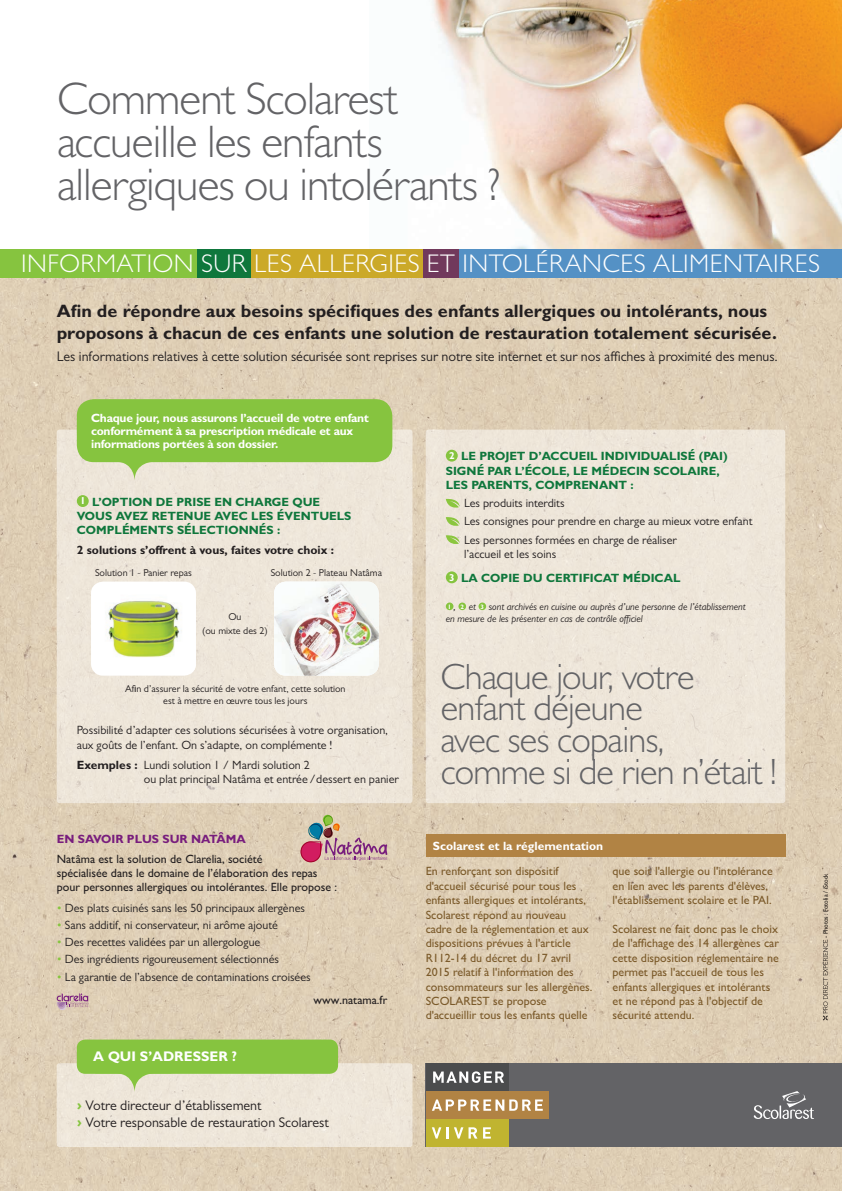
<style>
.page{position:relative;width:842px;height:1191px;background:#fff}
.page>*{position:absolute;margin:0;border:0;box-sizing:border-box;transform-origin:0 0}
.t1{font:300 45.8px/43.2px "Gill Sans MT Pro";letter-spacing:-.02em;color:#636366}
.t2{font:300 36.7px/31.9px "Gill Sans MT Pro";letter-spacing:-.02em;color:#636366}
.t3{font:300 25.6px "Gill Sans MT Pro";letter-spacing:.02em;color:#fff}
.t4{font:700 18px/21.6px "Gill Sans MT Pro";color:#231f20}
.t5{font:14px "Gill Sans MT Pro";color:#231f20}
.t6{font:700 14px "Gill Sans MT Pro";color:#fff}
.t7{font:500 12px/14.4px "Gill Sans MT Pro";color:#7b5a2a}
.t8{font:12px/14.4px "Gill Sans MT Pro";color:#231f20}
.t9{font:700 12px/14.4px "Gill Sans MT Pro";color:#0f773c}
.t10{font:500 12px/14.4px "Gill Sans MT Pro";color:#231f20}
.t11{font:700 12px/13px "Gill Sans MT Pro";letter-spacing:-.02em;color:#fff}
.t12{font:700 12px "Gill Sans MT Pro";color:#231f20}
.t13{font:700 12px "Gill Sans MT Pro";color:#fff}
.t14{font:700 12px "Gill Sans MT Pro";color:#781d7d}
.t15{font:10px/12px "Gill Sans MT Pro";color:#231f20;text-align:center}
.t16{font:italic 10px/12px "Gill Sans MT Pro";color:#231f20}
.t17{font:700 10px "Gill Sans MT Pro";color:#fff}
.t18{font:6.5px "Gill Sans";letter-spacing:-.01em;color:#231f20}
.t19{font:700 6.4px "Gill Sans MT Pro";color:#fff}
.s1{font-weight:700}
.s2{color:#86c43f}
.s3{font-family:"Gotham";font-weight:700;color:#86c43f}
</style>
<div class="page">
<img style="left:432px;top:0;width:410px;height:249px">
<img style="left:0;top:278px;width:842px;height:913px">
<div style="left:0;top:249px;width:197px;height:29px;background:#86c43f"></div>
<div style="left:458px;top:249px;width:384px;height:29px;background:#5491c5"></div>
<div style="left:197px;top:249px;width:55px;height:29px;background:#0f773c"></div>
<div style="left:252px;top:249px;width:171px;height:29px;background:#cba928"></div>
<div style="left:423px;top:249px;width:35px;height:29px;background:#71395c"></div>
<div style="left:426px;top:1063px;width:416px;height:84px;background:#636366"></div>
<div style="left:426px;top:1063px;width:82px;height:28px;background:#4b4c4d"></div>
<div style="left:426px;top:1091px;width:123px;height:28px;background:#b18344"></div>
<svg style="left:432px;top:1099px;width:111px;height:11px"></svg>
<div style="left:426px;top:1119px;width:82px;height:28px;background:#c0b430"></div>
<svg style="left:432px;top:1127px;width:45px;height:11px"></svg>
<svg style="left:483px;top:1127px;width:8px;height:11px"></svg>
<svg style="left:433px;top:1071px;width:71px;height:11px"></svg>
<svg style="left:754px;top:1091px;width:60px;height:28px"></svg>
<div style="left:426px;top:834px;width:359px;height:22px;background:#b18344"></div>
<div style="left:57px;top:429px;width:355px;height:374px;background:#eee6d9;border-radius:3px"></div>
<div style="left:426px;top:429px;width:359px;height:374px;background:#eee6d9;border-radius:3px"></div>
<div style="left:446px;top:450px;width:12px;height:11px;background:#86c43f;border-radius:50%"></div>
<svg style="left:446px;top:498px;width:14px;height:10px"></svg>
<svg style="left:446px;top:517px;width:14px;height:9px"></svg>
<svg style="left:446px;top:535px;width:14px;height:9px"></svg>
<div style="left:446px;top:571px;width:12px;height:12px;background:#86c43f;border-radius:50%"></div>
<div style="left:446px;top:602px;width:7px;height:8px;background:#86c43f;border-radius:50%"></div>
<div style="left:458px;top:602px;width:8px;height:8px;background:#86c43f;border-radius:50%"></div>
<div style="left:478px;top:602px;width:8px;height:8px;background:#86c43f;border-radius:50%"></div>
<div style="left:77px;top:495px;width:12px;height:12px;background:#86c43f;border-radius:50%"></div>
<div style="left:91px;top:581px;width:105px;height:94px;background:#fff;border-radius:12px"></div>
<img style="left:91px;top:587px;width:105px;height:81px">
<img style="left:274px;top:581px;width:105px;height:94px">
<div style="left:77px;top:399px;width:315px;height:63px;background:#86c43f;border-radius:17px"></div>
<svg style="left:96px;top:462px;width:75px;height:18px"></svg>
<div style="left:57px;top:1063px;width:355px;height:84px;background:#eee6da;border-radius:3px"></div>
<div style="left:77px;top:1039px;width:261px;height:34px;background:#86c43f;border-radius:9px"></div>
<svg style="left:96px;top:1073px;width:75px;height:19px"></svg>
<svg style="left:300px;top:814px;width:87px;height:48px;background:#c5a49f"></svg>
<svg style="left:57px;top:993px;width:31px;height:17px"></svg>
<svg style="left:822px;top:939px;width:6px;height:81px"></svg>
<p class="t1" style="left:57px;top:76px;width:445px">Comment Scolarest accueille les enfants allergiques ou intolérants ?</p>
<p class="t3" style="left:21px;top:248px;width:800px">INFORMATION SUR LES ALLERGIES ET INTOLÉRANCES ALIMENTAIRES</p>
<p class="t4" style="left:57px;top:300px;width:722px">Afin de répondre aux besoins spécifiques des enfants allergiques ou intolérants, nous proposons à chacun de ces enfants une solution de restauration totalement sécurisée.</p>
<p class="t5" style="left:57px;top:348px;width:723px">Les informations relatives à cette solution sécurisée sont reprises sur notre site internet et sur nos affiches à proximité des menus.</p>
<p class="t11" style="left:91px;top:411px;width:279px">Chaque jour, nous assurons l’accueil de votre enfant conformément à sa prescription médicale et aux informations portées à son dossier.</p>
<p class="t9" style="left:77px;top:494px;width:276px;text-indent:15px">L’OPTION DE PRISE EN CHARGE QUE<br>VOUS AVEZ RETENUE AVEC LES ÉVENTUELS<br>COMPLÉMENTS SÉLECTIONNÉS :</p>
<p class="t12" style="left:77px;top:542px;width:259px">2 solutions s’offrent à vous, faites votre choix :</p>
<p class="t17" style="left:80px;top:495px;width:7px">1</p>
<p class="t15" style="left:95px;top:567px;width:98px">Solution 1 - Panier repas</p>
<p class="t15" style="left:271px;top:567px;width:113px">Solution 2 - Plateau Natâma</p>
<p class="t15" style="left:228px;top:610px;width:15px">Ou</p>
<p class="t15" style="left:202px;top:624px;width:67px">(ou mixte des 2)</p>
<p class="t15" style="left:125px;top:683px;width:222px">Afin d’assurer la sécurité de votre enfant, cette solution est à mettre en œuvre tous les jours</p>
<p class="t8" style="left:77px;top:723px;width:313px">Possibilité d’adapter ces solutions sécurisées à votre organisation, aux goûts de l’enfant. On s’adapte, on complémente !</p>
<p class="t8" style="left:144px;top:757px;width:257px;text-indent:-67px"><span class="s1">Exemples :</span> Lundi solution 1 / Mardi solution 2<br>ou plat principal Natâma et entrée /dessert en panier</p>
<p class="t14" style="left:57px;top:831px;width:190px">EN SAVOIR PLUS SUR NATÂMA</p>
<p class="t10" style="left:57px;top:851px;width:282px">Natâma est la solution de Clarelia, société<br>spécialisée dans le domaine de l’élaboration des repas pour personnes allergiques ou intolérantes. Elle propose :</p>
<p class="t8" style="left:57px;top:900px;width:250px"><span class="s2">•</span> Des plats cuisinés sans les 50 principaux allergènes</p>
<p class="t8" style="left:57px;top:917px;width:223px"><span class="s2">•</span> Sans additif, ni conservateur, ni arôme ajouté</p>
<p class="t8" style="left:57px;top:934px;width:205px"><span class="s2">•</span> Des recettes validées par un allergologue</p>
<p class="t8" style="left:57px;top:952px;width:224px"><span class="s2">•</span> Des ingrédients rigoureusement sélectionnés</p>
<p class="t8" style="left:57px;top:969px;width:255px"><span class="s2">•</span> La garantie de l’absence de contaminations croisées</p>
<p class="t10" style="left:314px;top:992px;width:75px">www.natama.fr</p>
<p class="t6" style="left:93px;top:1048px;width:145px">A QUI S’ADRESSER ?</p>
<p class="t5" style="left:77px;top:1097px;width:186px"><span class="s3">›</span> Votre directeur d’établissement</p>
<p class="t5" style="left:77px;top:1113px;width:254px"><span class="s3">›</span> Votre responsable de restauration Scolarest</p>
<p class="t9" style="left:446px;top:449px;width:283px;text-indent:15px">LE PROJET D’ACCUEIL INDIVIDUALISÉ (PAI)<br>SIGNÉ PAR L’ÉCOLE, LE MÉDECIN SCOLAIRE,<br>LES PARENTS, COMPRENANT :</p>
<p class="t8" style="left:464px;top:496px;width:102px">Les produits interdits</p>
<p class="t8" style="left:464px;top:514px;width:290px">Les consignes pour prendre en charge au mieux votre enfant</p>
<p class="t8" style="left:464px;top:532px;width:214px">Les personnes formées en charge de réaliser l’accueil et les soins</p>
<p class="t17" style="left:449px;top:571px;width:7px">3</p>
<p class="t9" style="left:461px;top:570px;width:221px">LA COPIE DU CERTIFICAT MÉDICAL</p>
<p class="t19" style="left:448px;top:602px;width:5px">1</p>
<p class="t16" style="left:453px;top:600px;width:4px">,</p>
<p class="t17" style="left:449px;top:449px;width:7px">2</p>
<p class="t16" style="left:446px;top:600px;width:301px;text-indent:43px">sont archivés en cuisine ou auprès d’une personne de l’établissement en mesure de les présenter en cas de contrôle officiel</p>
<p class="t19" style="left:460px;top:602px;width:5px">2</p>
<p class="t16" style="left:469px;top:600px;width:9px">et</p>
<p class="t19" style="left:481px;top:602px;width:5px">3</p>
<p class="t2" style="left:441px;top:659px;width:337px">Chaque jour, votre enfant déjeune<br>avec ses copains, comme si de rien n’était !</p>
<p class="t13" style="left:433px;top:838px;width:172px">Scolarest et la réglementation</p>
<p class="t7" style="left:426px;top:864px;width:168px">En renforçant son dispositif d'accueil sécurisé pour tous les enfants allergiques et intolérants,<br>Scolarest répond au nouveau cadre de la réglementation et aux dispositions prévues à l'article<br>R112-14 du décret du 17 avril<br>2015 relatif à l'information des consommateurs sur les allergènes.<br>SCOLAREST se propose d'accueillir tous les enfants quelle</p>
<p class="t7" style="left:613px;top:864px;width:162px">que soit l'allergie ou l'intolérance en lien avec les parents d'élèves, l'établissement scolaire et le PAI.</p>
<p class="t7" style="left:613px;top:921px;width:168px">Scolarest ne fait donc pas le choix de l'affichage des 14 allergènes car cette disposition réglementaire ne permet pas l'accueil de tous les enfants allergiques et intolérants et ne répond pas à l'objectif de sécurité attendu.</p>
<p class="t18" style="left:822px;top:938px;width:66px;rotate:-90deg">- Photos : Fotolia / iStock</p>
</div>
